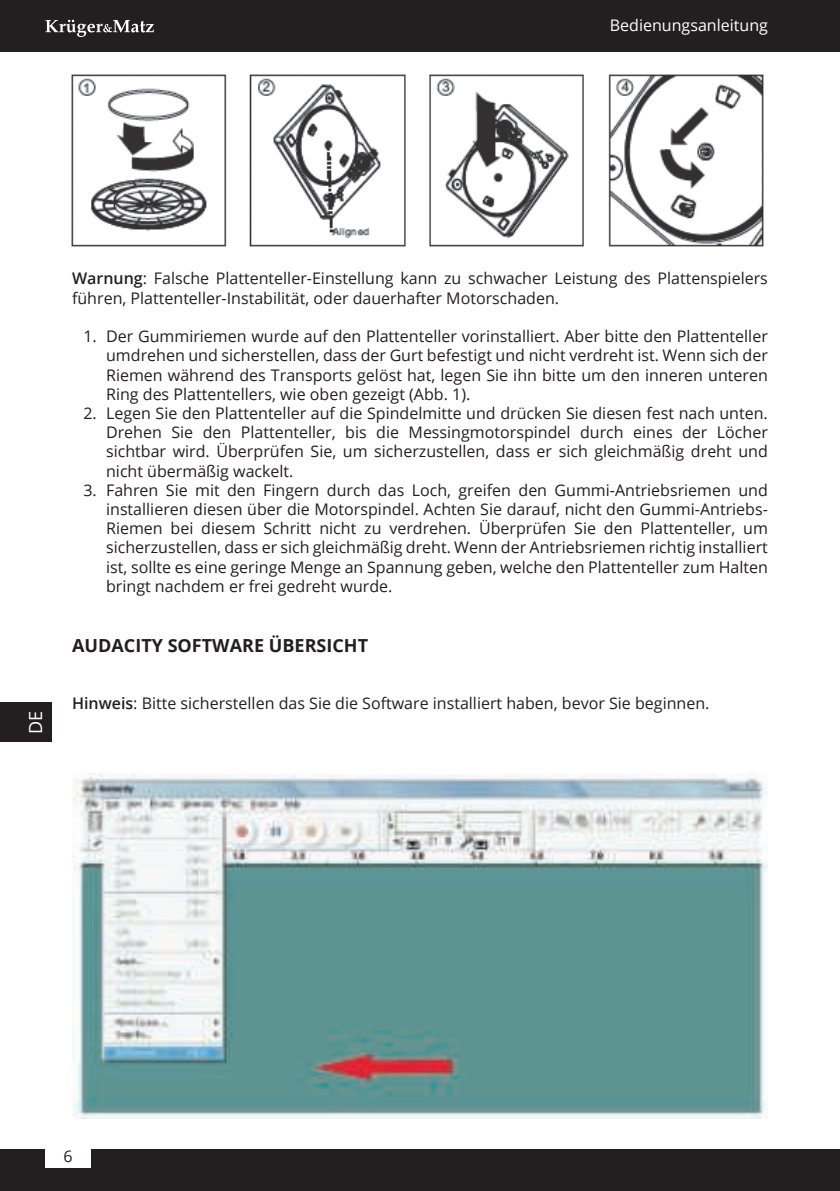
<style>
.page{position:relative;width:840px;height:1191px;background:#fff}
.page>*{position:absolute;margin:0;border:0;box-sizing:border-box;transform-origin:0 0}
.t1{font:700 18px "Open Sans";color:#231f20}
.t2{font:18px "Open Sans";color:#fff}
.t3{font:16px/19.2px "Open Sans";color:#231f20;text-align:justify}
.t4{font:16px "Open Sans";color:#fff}
.s1{font-weight:600}
</style>
<div class="page">
<div style="left:0;top:1149px;width:839px;height:42px;background:#231f20"></div>
<div style="left:0;top:0;width:839px;height:51px;background:#231f20"></div>
<svg style="left:45px;top:20px;width:109px;height:17px"></svg>
<div style="left:45px;top:1144px;width:46px;height:24px;background:#fff"></div>
<div style="left:0;top:702px;width:51px;height:40px;background:#231f20"></div>
<img style="left:71px;top:74px;width:693px;height:173px">
<img style="left:72px;top:773px;width:695px;height:346px">
<p class="t4" style="left:609px;top:18px;width:159px">Bedienungsanleitung</p>
<p class="t2" style="left:28px;top:734px;width:25px;rotate:-90deg">DE</p>
<p class="t3" style="left:72px;top:271px;width:697px"><span class="s1">Warnung</span>: Falsche plattenteller-Einstellung kann zu schwacher Leistung des plattenspielers führen, plattenteller-Instabilität, oder dauerhafter Motorschaden.</p>
<p class="t3" style="left:106px;top:328px;width:663px;text-indent:-23px">1. Der Gummiriemen wurde auf den plattenteller vorinstalliert. Aber bitte den plattenteller umdrehen und sicherstellen, dass der Gurt befestigt und nicht verdreht ist. Wenn sich der Riemen während des Transports gelöst hat, legen Sie ihn bitte um den inneren unteren Ring des plattentellers, wie oben gezeigt (Abb. 1).</p>
<p class="t3" style="left:106px;top:405px;width:663px;text-indent:-23px">2. Legen Sie den plattenteller auf die Spindelmitte und drücken Sie diesen fest nach unten.<br>Drehen Sie den plattenteller, bis die Messingmotorspindel durch eines der Löcher sichtbar wird. Überprüfen Sie, um sicherzustellen, dass er sich gleichmäßig dreht und nicht übermäßig wackelt.</p>
<p class="t3" style="left:106px;top:482px;width:663px;text-indent:-23px">3. Fahren Sie mit den Fingern durch das Loch, greifen den Gummi-Antriebsriemen und installieren diesen über die Motorspindel. Achten Sie darauf, nicht den Gummi-Antriebs-Riemen bei diesem Schritt nicht zu verdrehen. Überprüfen Sie den plattenteller, um sicherzustellen, dass er sich gleichmäßig dreht. Wenn der Antriebsriemen richtig installiert ist, sollte es eine geringe Menge an Spannung geben, welche den plattenteller zum Halten bringt nachdem er frei gedreht wurde.</p>
<p class="t1" style="left:72px;top:638px;width:297px">AUDACITY SOFTWARE ÜBERSICHT</p>
<p class="t3" style="left:72px;top:695px;width:638px"><span class="s1">Hinweis</span>: Bitte sicherstellen das Sie die Software installiert haben, bevor Sie beginnen.</p>
<p class="t3" style="left:63px;top:1148px;width:11px">6</p>
</div>
